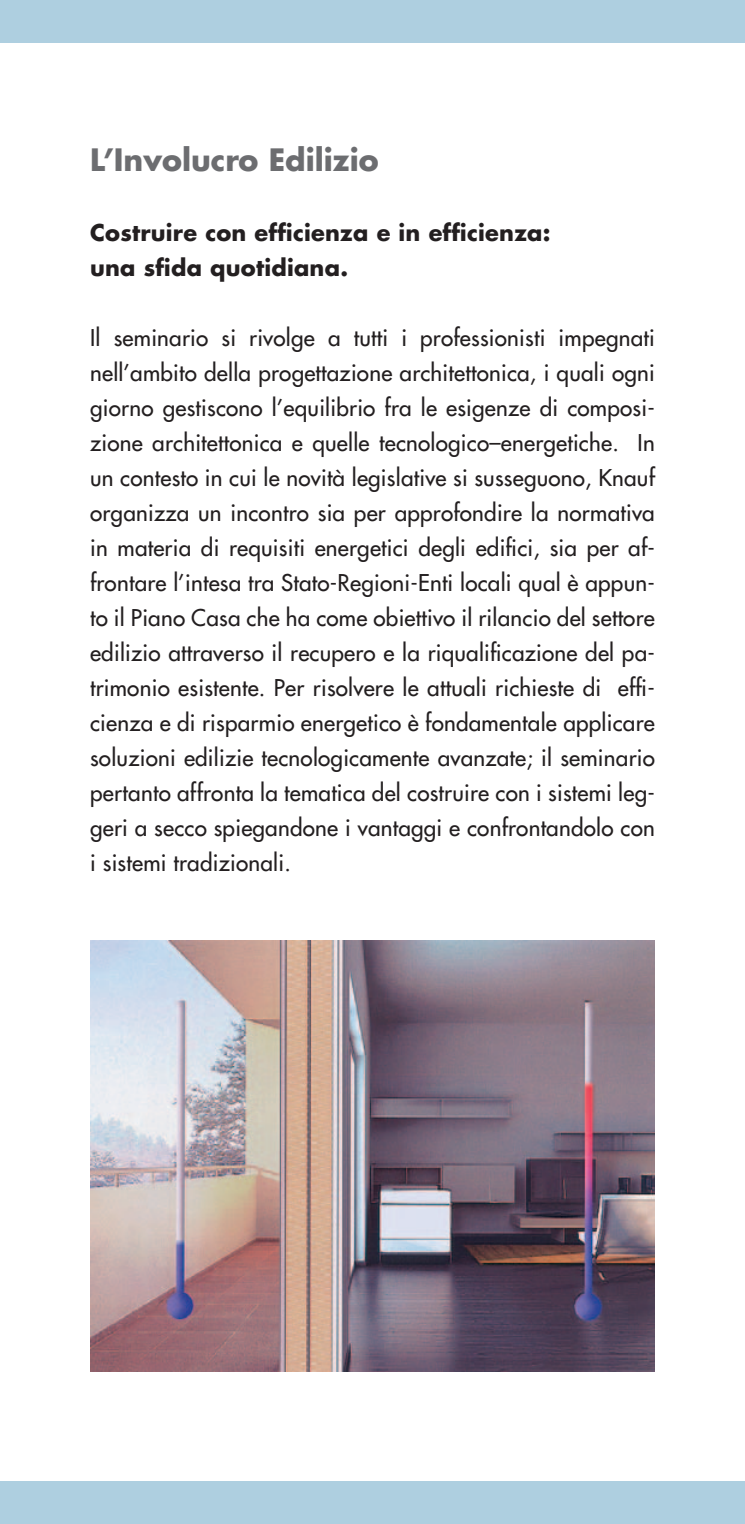
<style>
.page{position:relative;width:745px;height:1524px;background:#fff}
.page>*{position:absolute;margin:0;border:0;box-sizing:border-box;transform-origin:0 0}
.t1{font:700 30px "Futura";color:#6c6d70}
.t2{font:22.5px/35px "Futura";letter-spacing:.01em;color:#231f20;text-align:justify}
.t3{font:700 22.5px/35px "Futura";letter-spacing:.01em;color:#231f20}
</style>
<div class="page">
<div style="left:0;top:1481px;width:744px;height:43px;background:#aecfe0"></div>
<div style="left:0;top:0;width:744px;height:43px;background:#aecfe0"></div>
<img style="left:90px;top:940px;width:564px;height:432px">
<h1 class="t1" style="left:90px;top:140px;width:290px">L’Involucro Edilizio</h1>
<p class="t3" style="left:90px;top:215px;width:461px">Costruire con efficienza e in efficienza: una sfida quotidiana.</p>
<p class="t2" style="left:90px;top:320px;width:566px">Il seminario si rivolge a tutti i professionisti impegnati nell’ambito della progettazione architettonica, i quali ogni giorno gestiscono l’equilibrio fra le esigenze di composi&shy;zione architettonica e quelle tecnologico–energetiche. In un contesto in cui le novità legislative si susseguono, Knauf organizza un incontro sia per approfondire la normativa in materia di requisiti energetici degli edifici, sia per af&shy;frontare l’intesa tra Stato-Regioni-Enti locali qual è appun&shy;to il Piano Casa che ha come obiettivo il rilancio del settore edilizio attraverso il recupero e la riqualificazione del pa&shy;trimonio esistente. Per risolvere le attuali richieste di effi&shy;cienza e di risparmio energetico è fondamentale applicare soluzioni edilizie tecnologicamente avanzate; il seminario pertanto affronta la tematica del costruire con i sistemi leg&shy;geri a secco spiegandone i vantaggi e confrontandolo con i sistemi tradizionali.</p>
</div>
